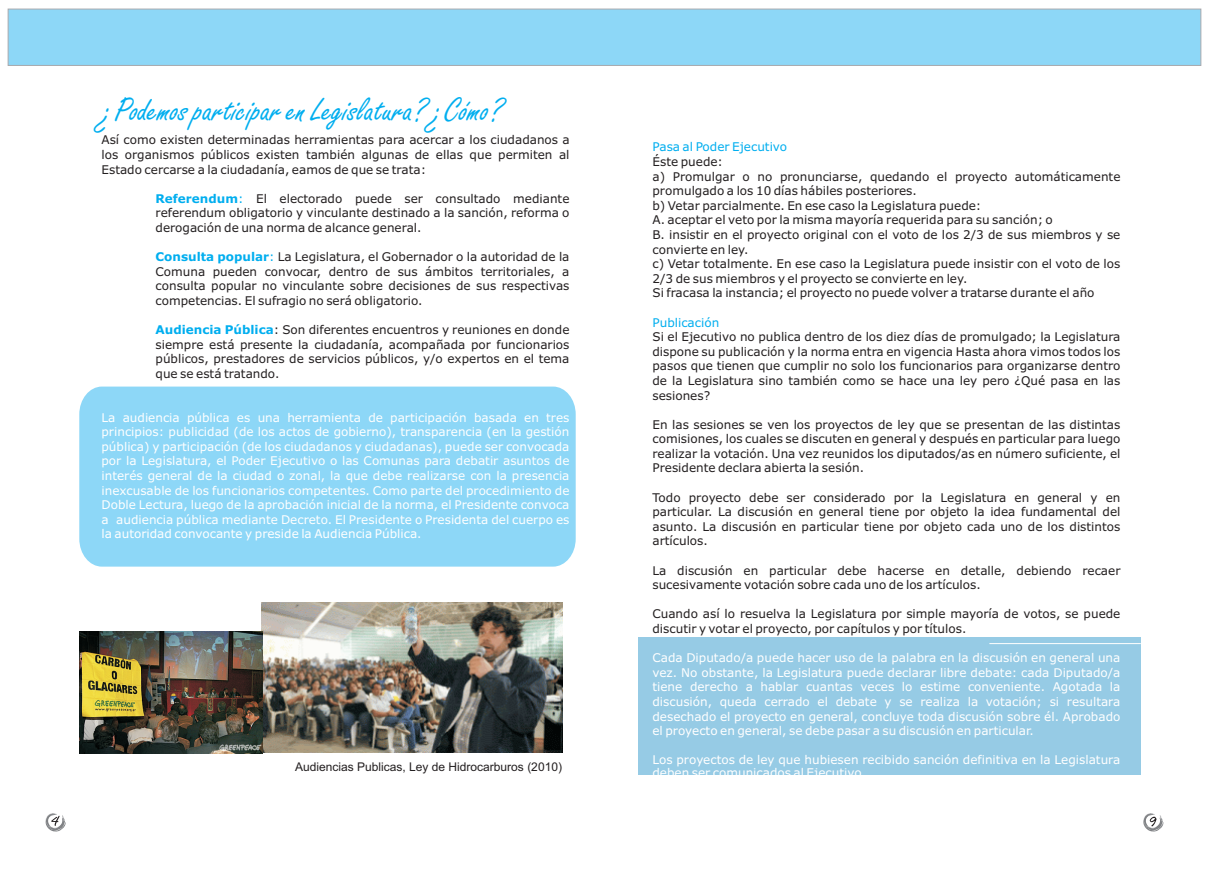
<style>
.page{position:relative;width:1209px;height:869px;background:#fff}
.page>*{position:absolute;margin:0;border:0;box-sizing:border-box;transform-origin:0 0}
.t1{font:36px "Freestyle Script";color:#00aeef}
.t2{font:12px/14.6px "Verdana";color:#231f20;text-align:justify}
.t3{font:12px/14.6px "Verdana";color:#fff;text-align:justify}
.t4{font:12px "Arial";color:#231f20}
.t5{font:12px "Verdana";color:#00aeef}
.t6{font:700 12px "Verdana";color:#00aeef}
.s1{font-weight:400}
.s2{font-weight:700;color:#00aeef}
.s3{color:#00aeef}
</style>
<div class="page">
<div style="left:8px;top:9px;width:1193px;height:57px;background:#8dd7f7"></div>
<svg style="left:45px;top:813px;width:21px;height:18px"></svg>
<svg style="left:1143px;top:813px;width:20px;height:18px"></svg>
<div style="left:638px;top:636px;width:502px;height:138px;background:#96cbe5"></div>
<hr style="left:989px;top:643px;width:151px;height:1px;background:#fff">
<div style="left:79px;top:386px;width:496px;height:180px;background:#8dd7f7"></div>
<img style="left:262px;top:602px;width:300px;height:150px">
<img style="left:80px;top:631px;width:183px;height:122px">
<h1 class="t1" style="left:101px;top:96px;width:402px">¿Podemos participar en Legislatura? ¿Cómo?</h1>
<p class="t2" style="left:101px;top:134px;width:469px">Así como existen determinadas herramientas para acercar a los ciudadanos a los organismos públicos existen también algunas de ellas que permiten al Estado cercarse a la ciudadanía, eamos de que se trata:</p>
<p class="t2" style="left:155px;top:192px;width:415px;text-indent:101px">El electorado puede ser consultado mediante referendum obligatorio y vinculante destinado a la sanción, reforma o derogación de una norma de alcance general.</p>
<p class="t2" style="left:155px;top:265px;width:415px">Comuna pueden convocar, dentro de sus ámbitos territoriales, a consulta popular no vinculante sobre decisiones de sus respectivas competencias. El sufragio no será obligatorio.</p>
<p class="t2" style="left:155px;top:338px;width:415px">siempre está presente la ciudadanía, acompañada por funcionarios públicos, prestadores de servicios públicos, y/o expertos en el tema que se está tratando.</p>
<p class="t3" style="left:101px;top:411px;width:469px">La audiencia pública es una herramienta de participación basada en tres principios: publicidad (de los actos de gobierno), transparencia (en la gestión pública) y participación (de los ciudadanos y ciudadanas), puede ser convocada por la Legislatura, el Poder Ejecutivo o las Comunas para debatir asuntos de interés general de la ciudad o zonal, la que debe realizarse con la presencia inexcusable de los funcionarios competentes. Como parte del procedimiento de Doble Lectura, luego de la aprobación inicial de la norma, el Presidente convoca a audiencia pública mediante Decreto. El Presidente o Presidenta del cuerpo es la autoridad convocante y preside la Audiencia Pública.</p>
<p class="t6" style="left:155px;top:193px;width:89px">Referendum<span class="s1">:</span></p>
<p class="t2" style="left:155px;top:250px;width:415px"><span class="s2">Consulta popular</span><span class="s3">:</span> La Legislatura, el Gobernador o la autoridad de la</p>
<p class="t2" style="left:155px;top:323px;width:415px"><span class="s2">Audiencia Pública</span>: Son diferentes encuentros y reuniones en donde</p>
<p class="t4" style="left:295px;top:762px;width:268px">Audiencias Publicas, Ley de Hidrocarburos (2010)</p>
<p class="t5" style="left:652px;top:142px;width:136px">Pasa al Poder Ejecutivo</p>
<p class="t2" style="left:652px;top:155px;width:469px;text-align:left">Éste puede:<br>a) Promulgar o no pronunciarse, quedando el proyecto automáticamente promulgado a los 10 días hábiles posteriores.<br>b) Vetar parcialmente. En ese caso la Legislatura puede:<br>A. aceptar el veto por la misma mayoría requerida para su sanción; o<br>B. insistir en el proyecto original con el voto de los 2/3 de sus miembros y se convierte en ley.<br>c) Vetar totalmente. En ese caso la Legislatura puede insistir con el voto de los 2/3 de sus miembros y el proyecto se convierte en ley.<br>Si fracasa la instancia; el proyecto no puede volver a tratarse durante el año</p>
<p class="t2" style="left:652px;top:330px;width:469px">Si el Ejecutivo no publica dentro de los diez días de promulgado; la Legislatura dispone su publicación y la norma entra en vigencia Hasta ahora vimos todos los pasos que tienen que cumplir no solo los funcionarios para organizarse dentro de la Legislatura sino también como se hace una ley pero ¿Qué pasa en las sesiones?</p>
<p class="t2" style="left:652px;top:418px;width:469px">En las sesiones se ven los proyectos de ley que se presentan de las distintas comisiones, los cuales se discuten en general y después en particular para luego realizar la votación. Una vez reunidos los diputados/as en número suficiente, el Presidente declara abierta la sesión.</p>
<p class="t2" style="left:652px;top:491px;width:469px">Todo proyecto debe ser considerado por la Legislatura en general y en particular. La discusión en general tiene por objeto la idea fundamental del asunto. La discusión en particular tiene por objeto cada uno de los distintos artículos.</p>
<p class="t2" style="left:652px;top:564px;width:469px">La discusión en particular debe hacerse en detalle, debiendo recaer sucesivamente votación sobre cada uno de los artículos.</p>
<p class="t2" style="left:652px;top:607px;width:469px">Cuando así lo resuelva la Legislatura por simple mayoría de votos, se puede discutir y votar el proyecto, por capítulos y por títulos.</p>
<p class="t3" style="left:652px;top:651px;width:469px">Cada Diputado/a puede hacer uso de la palabra en la discusión en general una vez. No obstante, la Legislatura puede declarar libre debate: cada Diputado/a tiene derecho a hablar cuantas veces lo estime conveniente. Agotada la discusión, queda cerrado el debate y se realiza la votación; si resultara desechado el proyecto en general, concluye toda discusión sobre él. Aprobado el proyecto en general, se debe pasar a su discusión en particular.</p>
<p class="t3" style="left:652px;top:753px;width:469px;line-height:13.8px">Los proyectos de ley que hubiesen recibido sanción definitiva en la Legislatura deben ser comunicados al Ejecutivo.</p>
<p class="t5" style="left:652px;top:317px;width:68px">Publicación</p>
</div>
